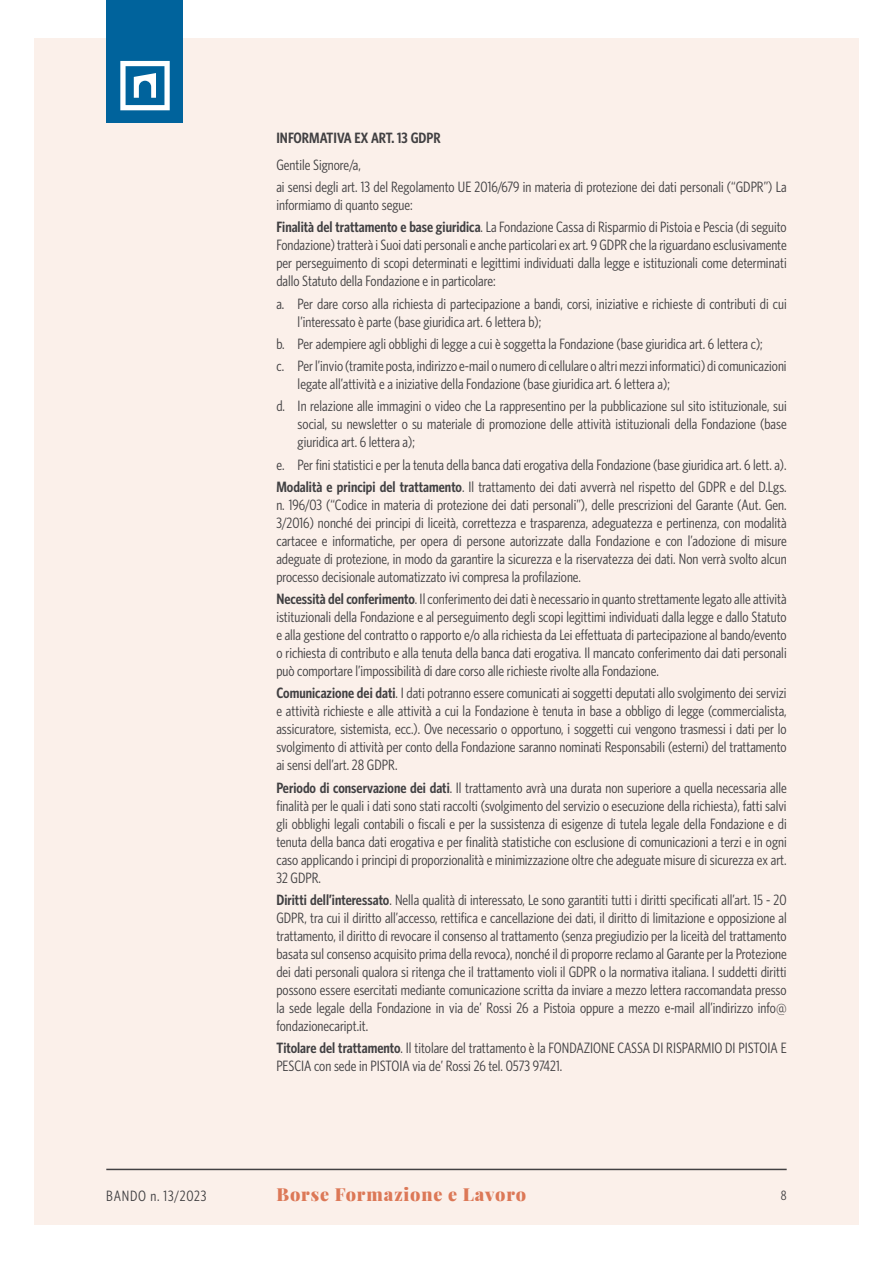
<style>
.page{position:relative;width:893px;height:1263px;background:#fff}
.page>*{position:absolute;margin:0;border:0;box-sizing:border-box;transform-origin:0 0}
.t1{font:900 18px "Playfair Display";letter-spacing:.045em;color:#dc7857}
.t2{font:condensed 15px/18px "Whitney HTF";color:#414042}
.t3{font:600 condensed 15px "Whitney HTF";color:#414042}
.t4{font:condensed 15px "Whitney HTF";letter-spacing:.05em;color:#414042}
.t5{font:condensed 13.5px "Whitney HTF";color:#414042}
.s1{font-weight:600}
</style>
<div class="page">
<div style="left:34px;top:38px;width:825px;height:1187px;background:#fbf0ea"></div>
<hr style="left:106px;top:1169px;width:681px;height:1px;background:#414042">
<div style="left:106px;top:0;width:77px;height:123px;background:#00639c"></div>
<svg style="left:120px;top:61px;width:50px;height:49px"></svg>
<p class="t3" style="left:276px;top:129px;width:166px">INFORMATIVA EX ART. 13 GDPR</p>
<p class="t2" style="left:276px;top:153px;width:512px;line-height:22.2px">Gentile Signore/a,<br>ai sensi degli art. 13 del Regolamento UE 2016/679 in materia di protezione dei dati personali (“GDPR”) La</p>
<p class="t2" style="left:276px;top:194px;width:512px;line-height:22.2px">informiamo di quanto segue:<br><span class="s1">Finalità del trattamento e base giuridica</span>. La Fondazione Cassa di Risparmio di Pistoia e Pescia (di seguito</p>
<p class="t2" style="left:276px;top:236px;width:512px;text-align:justify">Fondazione) tratterà i Suoi dati personali e anche particolari ex art. 9 GDPR che la riguardano esclusivamente per perseguimento di scopi determinati e legittimi individuati dalla legge e istituzionali come determinati dallo Statuto della Fondazione e in particolare:</p>
<p class="t2" style="left:298px;top:294px;width:491px;text-indent:-21px">a. Per dare corso alla richiesta di partecipazione a bandi, corsi, iniziative e richieste di contributi di cui l’interessato è parte (base giuridica art. 6 lettera b);</p>
<p class="t2" style="left:276px;top:332px;width:512px;line-height:22.2px">b. Per adempiere agli obblighi di legge a cui è soggetta la Fondazione (base giuridica art. 6 lettera c);<br>c. Per l’invio (tramite posta, indirizzo e-mail o numero di cellulare o altri mezzi informatici) di comunicazioni</p>
<p class="t2" style="left:276px;top:373px;width:512px;line-height:22.2px;text-indent:21px">legate all’attività e a iniziative della Fondazione (base giuridica art. 6 lettera a);<br>d. In relazione alle immagini o video che La rappresentino per la pubblicazione sul sito istituzionale, sui</p>
<p class="t2" style="left:298px;top:415px;width:490px">social, su newsletter o su materiale di promozione delle attività istituzionali della Fondazione (base giuridica art. 6 lettera a);</p>
<p class="t2" style="left:276px;top:453px;width:512px;line-height:22.2px">e. Per fini statistici e per la tenuta della banca dati erogativa della Fondazione (base giuridica art. 6 lett. a).<br><span class="s1">Modalità e principi del trattamento</span>. Il trattamento dei dati avverrà nel rispetto del GDPR e del D.Lgs.</p>
<p class="t2" style="left:276px;top:495px;width:512px;text-align:justify">n. 196/03 (“Codice in materia di protezione dei dati personali”), delle prescrizioni del Garante (Aut. Gen.<br>3/2016) nonché dei principi di liceità, correttezza e trasparenza, adeguatezza e pertinenza, con modalità cartacee e informatiche, per opera di persone autorizzate dalla Fondazione e con l’adozione di misure adeguate di protezione, in modo da garantire la sicurezza e la riservatezza dei dati. Non verrà svolto alcun processo decisionale automatizzato ivi compresa la profilazione.</p>
<p class="t2" style="left:276px;top:590px;width:512px;text-align:justify"><span class="s1">Necessità del conferimento</span>. Il conferimento dei dati è necessario in quanto strettamente legato alle attività istituzionali della Fondazione e al perseguimento degli scopi legittimi individuati dalla legge e dallo Statuto e alla gestione del contratto o rapporto e/o alla richiesta da Lei effettuata di partecipazione al bando/evento o richiesta di contributo e alla tenuta della banca dati erogativa. Il mancato conferimento dai dati personali può comportare l’impossibilità di dare corso alle richieste rivolte alla Fondazione.</p>
<p class="t2" style="left:276px;top:684px;width:512px;text-align:justify"><span class="s1">Comunicazione dei dati</span>. I dati potranno essere comunicati ai soggetti deputati allo svolgimento dei servizi e attività richieste e alle attività a cui la Fondazione è tenuta in base a obbligo di legge (commercialista, assicuratore, sistemista, ecc.). Ove necessario o opportuno, i soggetti cui vengono trasmessi i dati per lo svolgimento di attività per conto della Fondazione saranno nominati Responsabili (esterni) del trattamento ai sensi dell’art. 28 GDPR.</p>
<p class="t2" style="left:276px;top:778px;width:512px;text-align:justify"><span class="s1">Periodo di conservazione dei dati</span>. Il trattamento avrà una durata non superiore a quella necessaria alle finalità per le quali i dati sono stati raccolti (svolgimento del servizio o esecuzione della richiesta), fatti salvi gli obblighi legali contabili o fiscali e per la sussistenza di esigenze di tutela legale della Fondazione e di tenuta della banca dati erogativa e per finalità statistiche con esclusione di comunicazioni a terzi e in ogni caso applicando i principi di proporzionalità e minimizzazione oltre che adeguate misure di sicurezza ex art.<br>32 GDPR.</p>
<p class="t2" style="left:276px;top:890px;width:512px;text-align:justify"><span class="s1">Diritti dell’interessato</span>. Nella qualità di interessato, Le sono garantiti tutti i diritti specificati all’art. 15 - 20<br>GDPR, tra cui il diritto all’accesso, rettifica e cancellazione dei dati, il diritto di limitazione e opposizione al trattamento, il diritto di revocare il consenso al trattamento (senza pregiudizio per la liceità del trattamento basata sul consenso acquisito prima della revoca), nonché il di proporre reclamo al Garante per la Protezione dei dati personali qualora si ritenga che il trattamento violi il GDPR o la normativa italiana. I suddetti diritti possono essere esercitati mediante comunicazione scritta da inviare a mezzo lettera raccomandata presso la sede legale della Fondazione in via de’ Rossi 26 a Pistoia oppure a mezzo e-mail all’indirizzo info@ fondazionecaript.it.</p>
<p class="t2" style="left:276px;top:1039px;width:512px"><span class="s1">Titolare del trattamento</span>. Il titolare del trattamento è la FONDAZIONE CASSA DI RISPARMIO DI PISTOIA E<br>PESCIA con sede in PISTOIA via de’ Rossi 26 tel. 0573 97421.</p>
<p class="t4" style="left:106px;top:1187px;width:102px">BANDO n. 13/2023</p>
<p class="t1" style="left:276px;top:1182px;width:251px">Borse Formazione e Lavoro</p>
<p class="t5" style="left:781px;top:1188px;width:7px">8</p>
</div>
